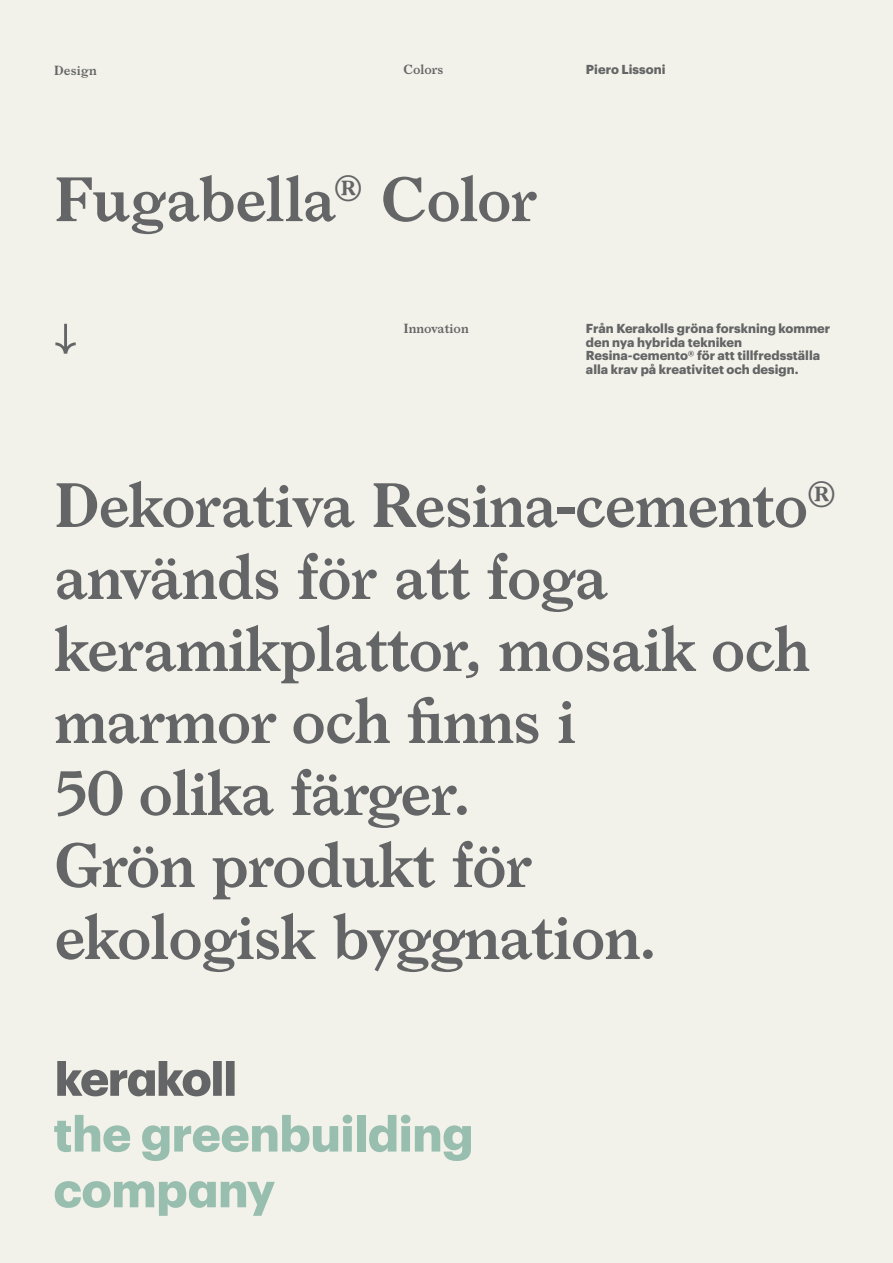
<style>
.page{position:relative;width:893px;height:1263px;background:#f3f2ea}
.page>*{position:absolute;margin:0;border:0;box-sizing:border-box;transform-origin:0 0}
.t1{font:600 60px/72px "Larish Neue";letter-spacing:-.02em;color:#646566}
.t2{font:700 12.75px/13.5px "Graphik";color:#646566}
.t3{font:600 12.75px "Larish Neue";color:#646566}
</style>
<div class="page">
<svg style="left:55px;top:324px;width:21px;height:30px"></svg>
<svg style="left:54px;top:1115px;width:76px;height:37px"></svg>
<svg style="left:142px;top:1114px;width:210px;height:47px"></svg>
<div style="left:357px;top:1115px;width:8px;height:36px;background:#98beaf"></div>
<svg style="left:369px;top:1114px;width:102px;height:47px"></svg>
<svg style="left:55px;top:1181px;width:220px;height:35px"></svg>
<svg style="left:57px;top:1061px;width:178px;height:35px"></svg>
<p class="t3" style="left:54px;top:61px;width:44px">Design</p>
<p class="t3" style="left:403px;top:59px;width:42px">Colors</p>
<p class="t2" style="left:586px;top:62px;width:81px">Piero Lissoni</p>
<p class="t1" style="left:54px;top:159px;width:485px">Fugabella<sup>®</sup> Color</p>
<p class="t3" style="left:403px;top:318px;width:67px">Innovation</p>
<p class="t2" style="left:586px;top:321px;width:246px">Från Kerakolls gröna forskning kommer den nya hybrida tekniken Resina-cemento® för att tillfredsställa alla krav på kreativitet och design.</p>
<p class="t1" style="left:54px;top:465px;width:783px">Dekorativa Resina-cemento<sup>® </sup>används för att foga keramikplattor, mosaik och marmor och finns i<br>50 olika färger.<br>Grön produkt för<br>ekologisk byggnation.</p>
</div>
